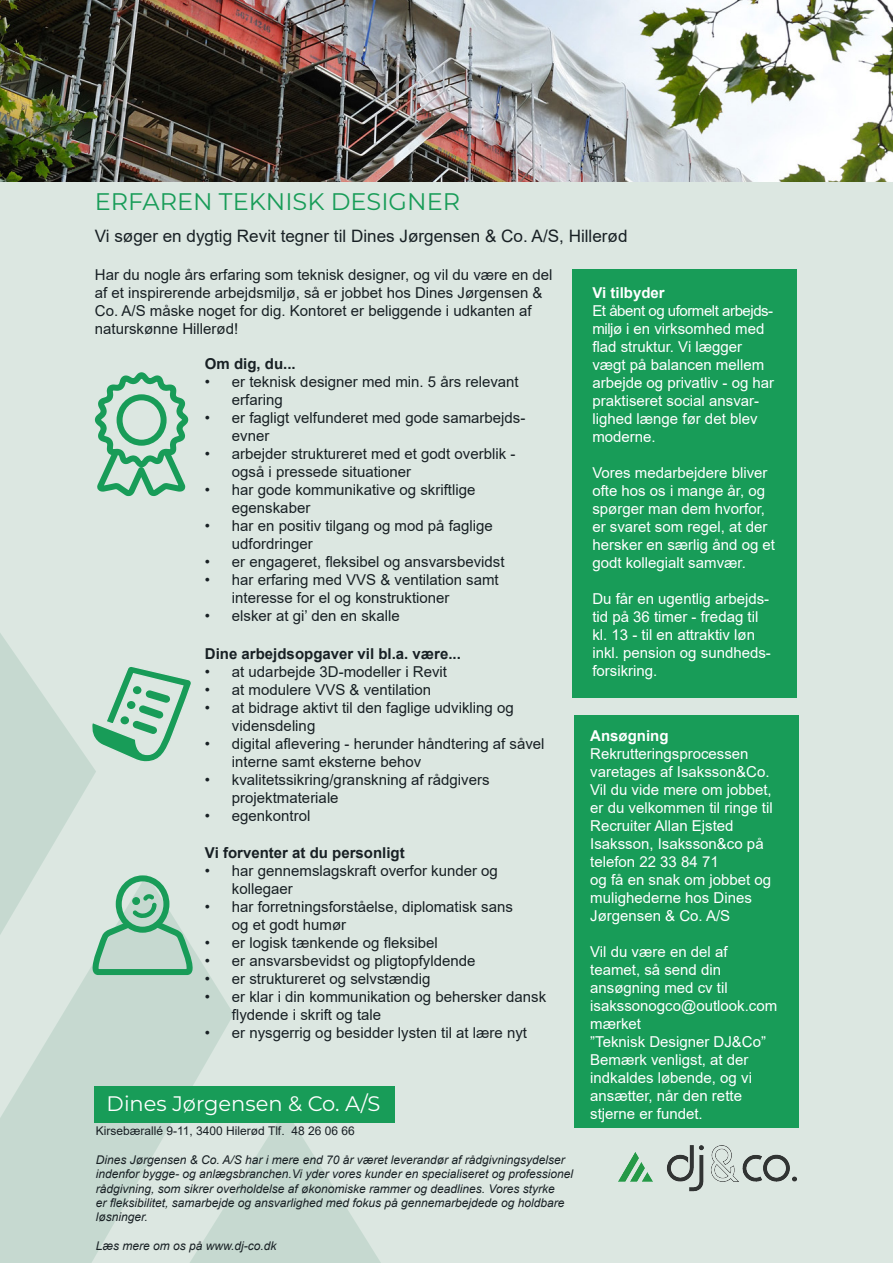
<style>
.page{position:relative;width:893px;height:1263px;background:#dce7e1}
.page>*{position:absolute;margin:0;border:0;box-sizing:border-box;transform-origin:0 0}
.t1{font:24px "Montserrat";color:#189c58}
.t2{font:21px "Montserrat";color:#fff}
.t3{font:17.1px "Arial";color:#182024}
.t4{font:15px/18px "Arial";color:#182024}
.t5{font:15px/18px "Arial";color:#fff}
.t6{font:700 15px "Arial";color:#182024}
.t7{font:700 15px "Arial";color:#fff}
.t8{font:italic 12px/14.4px "Arial";color:#182024}
.t9{font:12px "Arial";color:#182024}
</style>
<div class="page">
<svg style="left:0;top:633px;width:96px;height:241px;fill:#c6d9d0"></svg>
<svg style="left:0;top:874px;width:234px;height:389px;fill:#c6d9d0"></svg>
<svg style="left:154px;top:1122px;width:241px;height:141px"></svg>
<img style="left:618px;top:1145px;width:179px;height:47px">
<img style="left:0;top:0;width:893px;height:181px">
<div style="left:573px;top:269px;width:224px;height:429px;background:#189c58"></div>
<div style="left:574px;top:715px;width:224px;height:413px;background:#189c58"></div>
<div style="left:116px;top:875px;width:53px;height:58px;border:6px solid #189c58;border-radius:50%"></div>
<svg style="left:90px;top:893px;width:111px;height:85px"></svg>
<svg style="left:94px;top:372px;width:95px;height:125px"></svg>
<svg style="left:89px;top:664px;width:102px;height:99px"></svg>
<div style="left:133px;top:686px;width:8px;height:8px;background:#189c58;border-radius:50%"></div>
<div style="left:127px;top:701px;width:8px;height:8px;background:#189c58;border-radius:50%"></div>
<div style="left:121px;top:716px;width:8px;height:8px;background:#189c58;border-radius:50%"></div>
<div style="left:95px;top:1086px;width:300px;height:36px;background:#189c58"></div>
<p class="t1" style="left:95px;top:185px;width:367px">ERFAREN TEKNISK DESIGNER</p>
<p class="t3" style="left:95px;top:224px;width:534px">Vi søger en dygtig Revit tegner til Dines Jørgensen &amp; Co. A/S, Hillerød</p>
<p class="t4" style="left:95px;top:265px;width:459px">Har du nogle års erfaring som teknisk designer, og vil du være en del af et inspirerende arbejdsmiljø, så er jobbet hos Dines Jørgensen &amp; Co. A/S måske noget for dig. Kontoret er beliggende i udkanten af naturskønne Hillerød!</p>
<p class="t6" style="left:205px;top:353px;width:92px">Om dig, du...</p>
<p class="t4" style="left:232px;top:373px;width:288px;text-indent:-27px">• er teknisk designer med min. 5 års relevant erfaring</p>
<p class="t4" style="left:232px;top:409px;width:295px;text-indent:-27px">• er fagligt velfunderet med gode samarbejds&shy;evner</p>
<p class="t4" style="left:232px;top:445px;width:285px;text-indent:-27px">• arbejder struktureret med et godt overblik - også i pressede situationer</p>
<p class="t4" style="left:232px;top:481px;width:245px;text-indent:-27px">• har gode kommunikative og skriftlige egenskaber</p>
<p class="t4" style="left:232px;top:517px;width:262px;text-indent:-27px">• har en positiv tilgang og mod på faglige udfordringer</p>
<p class="t4" style="left:205px;top:553px;width:301px">• er engageret, fleksibel og ansvarsbevidst</p>
<p class="t4" style="left:232px;top:571px;width:268px;text-indent:-27px">• har erfaring med VVS &amp; ventilation samt interesse for el og konstruktioner</p>
<p class="t4" style="left:205px;top:607px;width:196px">• elsker at gi’ den en skalle</p>
<p class="t6" style="left:205px;top:643px;width:257px">Dine arbejdsopgaver vil bl.a. være...</p>
<p class="t4" style="left:205px;top:662px;width:244px">• at udarbejde 3D-modeller i Revit</p>
<p class="t4" style="left:205px;top:680px;width:228px">• at modulere VVS &amp; ventilation</p>
<p class="t4" style="left:232px;top:698px;width:283px;text-indent:-27px">• at bidrage aktivt til den faglige udvikling og vidensdeling</p>
<p class="t4" style="left:232px;top:734px;width:314px;text-indent:-27px">• digital aflevering - herunder håndtering af såvel interne samt eksterne behov</p>
<p class="t4" style="left:232px;top:770px;width:259px;text-indent:-27px">• kvalitetssikring/granskning af rådgivers projektmateriale</p>
<p class="t4" style="left:205px;top:806px;width:107px">• egenkontrol</p>
<p class="t6" style="left:205px;top:842px;width:201px">Vi forventer at du personligt</p>
<p class="t4" style="left:232px;top:862px;width:267px;text-indent:-27px">• har gennemslagskraft overfor kunder og kollegaer</p>
<p class="t4" style="left:232px;top:898px;width:282px;text-indent:-27px">• har forretningsforståelse, diplomatisk sans og et godt humør</p>
<p class="t4" style="left:205px;top:934px;width:234px">• er logisk tænkende og fleksibel</p>
<p class="t4" style="left:205px;top:952px;width:272px">• er ansvarsbevidst og pligtopfyldende</p>
<p class="t4" style="left:205px;top:970px;width:227px">• er struktureret og selvstændig</p>
<p class="t4" style="left:232px;top:988px;width:316px;text-indent:-27px">• er klar i din kommunikation og behersker dansk flydende i skrift og tale</p>
<p class="t4" style="left:205px;top:1024px;width:324px">• er nysgerrig og besidder lysten til at lære nyt</p>
<p class="t7" style="left:592px;top:282px;width:74px">Vi tilbyder</p>
<p class="t5" style="left:592px;top:302px;width:183px">Et åbent og uformelt arbejds&shy;miljø i en virksomhed med flad struktur. Vi lægger vægt på balancen mellem arbejde og privatliv - og har praktiseret social ansvar&shy;lighed længe før det blev moderne.</p>
<p class="t5" style="left:592px;top:464px;width:184px">Vores medarbejdere bliver ofte hos os i mange å r, og spørger man dem hvorfor, er svaret som regel, at der hersker en særlig ånd og et godt kollegialt samvær.</p>
<p class="t5" style="left:592px;top:590px;width:180px">Du får en ugentlig arbejds&shy;tid på 36 timer - fredag til kl. 13 - til en attraktiv løn inkl. pension og sundheds&shy;forsikring.</p>
<p class="t7" style="left:590px;top:725px;width:80px">Ansøgning</p>
<p class="t5" style="left:590px;top:744px;width:181px">Rekrutteringsprocessen varetages af Isaksson&amp;Co.</p>
<p class="t5" style="left:590px;top:780px;width:184px">Vil du vide mere om jobbet, er du velkommen til ringe til<br>Recruiter Allan Ejsted<br>Isaksson, Isaksson&amp;co på telefon 22 33 84 71</p>
<p class="t5" style="left:590px;top:870px;width:182px">og få en snak om jobbet og mulighederne hos Dines<br>Jørgensen &amp; Co. A/S</p>
<p class="t5" style="left:590px;top:942px;width:139px">Vil du være en del af teamet, så send din</p>
<p class="t5" style="left:590px;top:978px;width:139px">ansøgning med cv til</p>
<p class="t5" style="left:590px;top:996px;width:188px">isakssonogco@outlook.com mærket</p>
<p class="t5" style="left:590px;top:1032px;width:177px">”Teknisk Designer DJ&amp;Co”</p>
<p class="t5" style="left:590px;top:1050px;width:163px">Bemærk venligst, at der indkaldes løbende, og vi</p>
<p class="t5" style="left:590px;top:1086px;width:153px">ansætter, når den rette</p>
<p class="t5" style="left:590px;top:1104px;width:114px">stjerne er fundet.</p>
<p class="t2" style="left:107px;top:1089px;width:275px">Dines Jørgensen &amp; Co. A/S</p>
<p class="t9" style="left:96px;top:1122px;width:261px">Kirsebærallé 9-11, 3400 Hilerød Tlf. 48 26 06 66</p>
<p class="t8" style="left:96px;top:1152px;width:479px">Dines Jørgensen &amp; Co. A/S har i mere end 70 år været leverandør af rådgivningsydelser indenfor bygge- og anlægsbranchen.Vi yder vores kunder en specialiseret og professionel rådgivning, som sikrer overholdelse af økonomiske rammer og deadlines. Vores styrke<br>er fleksibilitet, samarbejde og ansvarlighed med fokus på gennemarbejdede og holdbare løsninger.</p>
<p class="t8" style="left:96px;top:1239px;width:182px">Læs mere om os på www.dj-co.dk</p>
</div>
